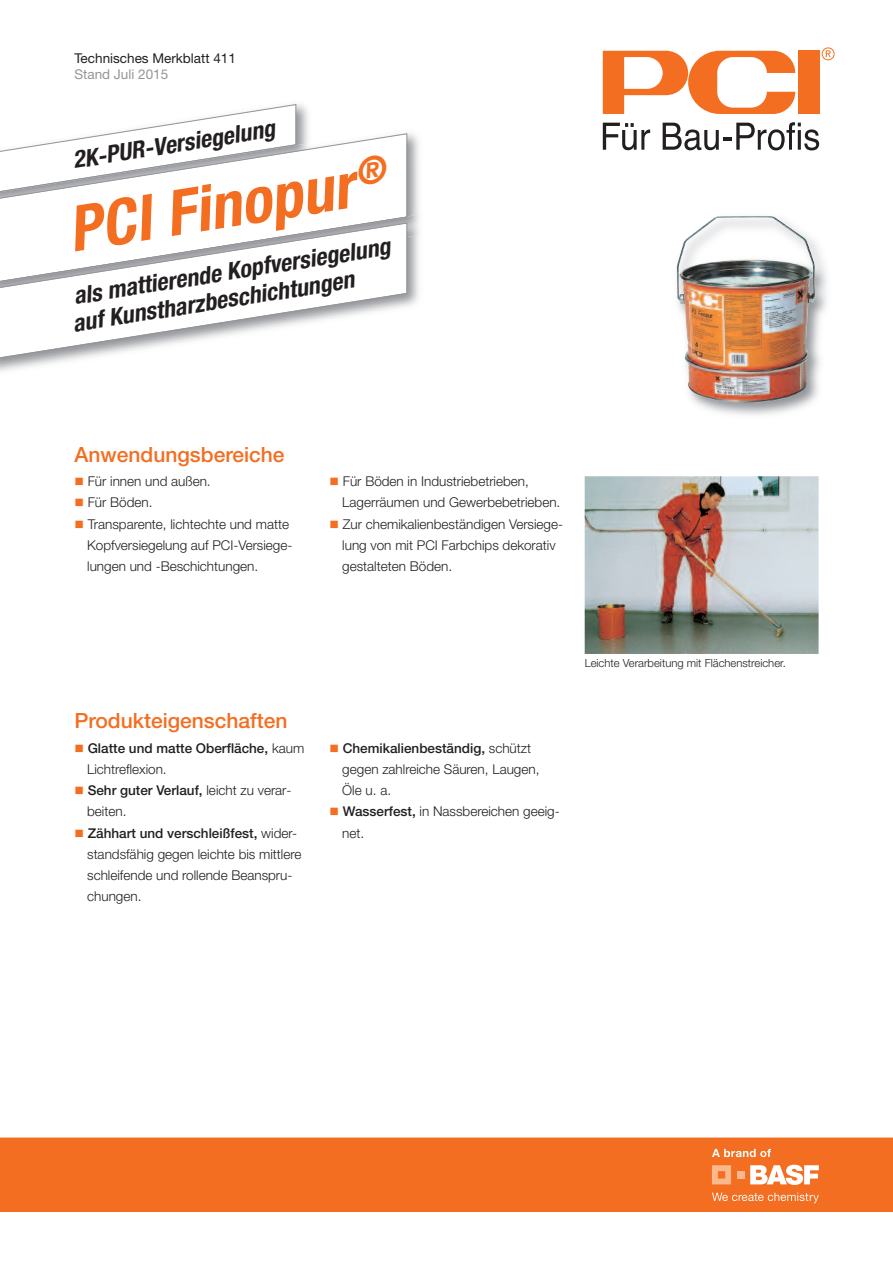
<style>
.page{position:relative;width:893px;height:1263px;background:#fff}
.page>*{position:absolute;margin:0;border:0;box-sizing:border-box;transform-origin:0 0}
.t1{font:italic 700 condensed 63px "Helvetica Neue LT Pro";color:#f36e21}
.t2{font:italic 700 condensed 24px/27px "Helvetica Neue LT Pro";color:#231f20}
.t3{font:500 21px "Helvetica Neue LT Pro";color:#f36e21}
.t4{font:300 13.5px/21.3px "Helvetica Neue LT Pro";color:#231f20}
.t5{font:500 13.5px/21.3px "Helvetica Neue LT Pro";color:#231f20}
.t6{font:13.5px "Helvetica Neue LT Pro";color:#231f20}
.t7{font:13.5px "Helvetica Neue LT Pro";color:#939598}
.t8{font:300 11.25px "Helvetica Neue LT Pro";color:#231f20}
.s1{color:#f36e21}
.s2{font-weight:300}
.s3{font-weight:500}
</style>
<div class="page">
<div style="left:798px;top:51px;width:21px;height:63px;background:#f36e21"></div>
<svg style="left:603px;top:51px;width:192px;height:63px"></svg>
<svg style="left:603px;top:123px;width:47px;height:27px"></svg>
<svg style="left:663px;top:122px;width:156px;height:28px"></svg>
<svg style="left:822px;top:47px;width:13px;height:13px"></svg>
<img style="left:297px;top:104px;width:11px;height:21px">
<svg style="left:163px;top:104px;width:134px;height:21px"></svg>
<img style="left:113px;top:125px;width:306px;height:89px">
<svg style="left:1px;top:133px;width:407px;height:81px"></svg>
<img style="left:677px;top:216px;width:138px;height:187px">
<div style="left:0;top:1137px;width:893px;height:75px;background:#f36e21"></div>
<svg style="left:712px;top:1165px;width:19px;height:19px"></svg>
<div style="left:737px;top:1171px;width:7px;height:7px;background:#fab98c"></div>
<svg style="left:750px;top:1165px;width:69px;height:20px"></svg>
<svg style="left:712px;top:1192px;width:107px;height:11px"></svg>
<svg style="left:712px;top:1149px;width:59px;height:8px"></svg>
<img style="left:404px;top:214px;width:17px;height:89px">
<img style="left:373px;top:217px;width:34px;height:5px">
<svg style="left:1px;top:222px;width:407px;height:139px"></svg>
<img style="left:585px;top:476px;width:233px;height:178px">
<p class="t6" style="left:74px;top:53px;width:163px">Technisches Merkblatt 411</p>
<p class="t7" style="left:74px;top:69px;width:95px">Stand Juli 2015</p>
<h2 class="t2" style="left:71px;top:149px;width:206px;rotate:-9deg">2K-PUR-Versiegelung</h2>
<h1 class="t1" style="left:65px;top:207px;width:324px;rotate:-9deg">PCI Finopur<sup>®</sup></h1>
<h2 class="t2" style="left:67px;top:285px;width:327px;rotate:-9deg">als mattierende Kopfversiegelung auf Kunstharzbeschichtungen</h2>
<h3 class="t3" style="left:74px;top:446px;width:212px">Anwendungsbereiche</h3>
<p class="t4" style="left:74px;top:472px;width:138px"><span class="s1">■</span> Für innen und außen.</p>
<p class="t4" style="left:74px;top:493px;width:80px"><span class="s1">■</span> Für Böden.</p>
<p class="t4" style="left:87px;top:514px;width:207px;text-indent:-13px"><span class="s1">■</span> Transparente, lichtechte und matte<br>Kopfversiegelung auf PCI-Versiege&shy;lungen und -Beschichtungen.</p>
<p class="t4" style="left:342px;top:472px;width:220px;text-indent:-13px"><span class="s1">■</span> Für Böden in Industriebetrieben,<br>Lagerräumen und Gewerbebetrieben.</p>
<p class="t4" style="left:342px;top:514px;width:222px;text-indent:-13px"><span class="s1">■</span> Zur chemikalienbeständigen Versiege&shy;lung von mit PCI Farbchips dekorativ gestalteten Böden.</p>
<h3 class="t3" style="left:74px;top:713px;width:215px">Produkteigenschaften</h3>
<p class="t5" style="left:87px;top:738px;width:219px;text-indent:-13px"><span class="s1">■</span> Glatte und matte Oberfläche, <span class="s2">kaum<br>Lichtreflexion.</span></p>
<p class="t4" style="left:87px;top:781px;width:206px;text-indent:-13px"><span class="s1">■</span> <span class="s3">Sehr guter Verlauf,</span> leicht zu verar&shy;beiten.</p>
<p class="t4" style="left:87px;top:823px;width:216px;text-indent:-13px"><span class="s1">■</span> <span class="s3">Zähhart und verschleißfest,</span> wider&shy;standsfähig gegen leichte bis mittlere schleifende und rollende Beanspru&shy;chungen.</p>
<p class="t8" style="left:585px;top:659px;width:203px">Leichte Verarbeitung mit Flächenstreicher.</p>
<p class="t4" style="left:342px;top:738px;width:199px;text-indent:-13px"><span class="s1">■</span> <span class="s3">Chemikalienbeständig,</span> schützt gegen zahlreiche Säuren, Laugen,<br>Öle u. a.</p>
<p class="t4" style="left:342px;top:802px;width:219px;text-indent:-13px"><span class="s1">■</span> <span class="s3">Wasserfest,</span> in Nassbereichen geeig&shy;net.</p>
</div>
